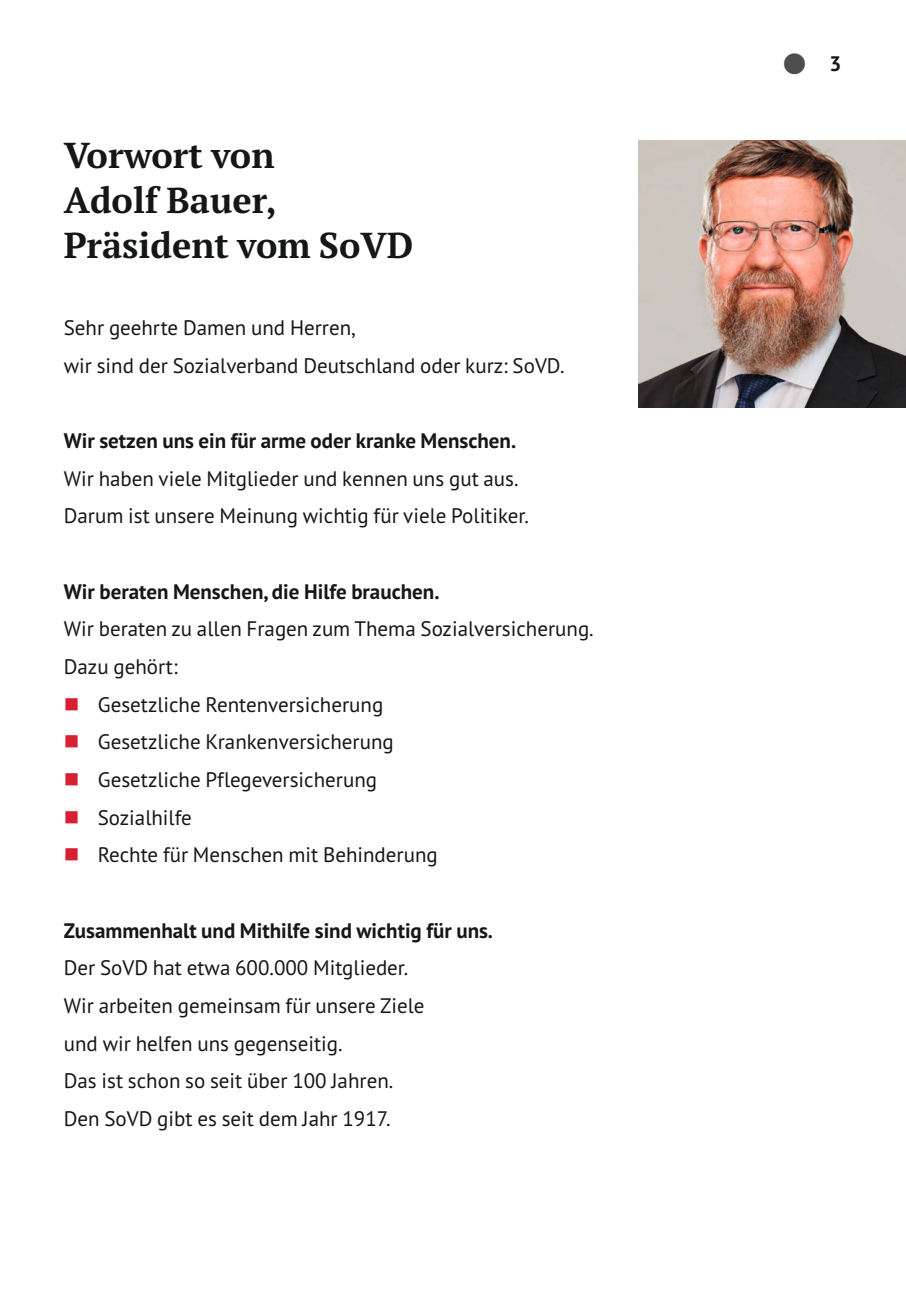
<style>
.page{position:relative;width:906px;height:1289px;background:#fff}
.page>*{position:absolute;margin:0;border:0;box-sizing:border-box;transform-origin:0 0}
.t1{font:700 36px/45px "PT Serif Pro";color:#151616}
.t2{font:21px/37.7px "PT Sans Pro";color:#151616}
.t3{font:700 21px "PT Sans Pro";color:#151616}
.s1{color:#4e4e4d}
</style>
<div class="page">
<img style="left:638px;top:140px;width:268px;height:268px">
<h1 class="t1" style="left:64px;top:132px;width:351px">Vorwort von<br>Adolf Bauer,<br>Präsident vom SoVD</h1>
<p class="t2" style="left:64px;top:308px;width:502px">Sehr geehrte Damen und Herren,<br>wir sind der Sozialverband Deutschland oder kurz: SoVD.</p>
<p class="t3" style="left:64px;top:426px;width:454px">Wir setzen uns ein für arme oder kranke Menschen.</p>
<p class="t2" style="left:64px;top:459px;width:466px">Wir haben viele Mitglieder und kennen uns gut aus.<br>Darum ist unsere Meinung wichtig für viele Politiker.</p>
<p class="t3" style="left:64px;top:577px;width:377px">Wir beraten Menschen, die Hilfe brauchen.</p>
<p class="t2" style="left:64px;top:609px;width:531px">Wir beraten zu allen Fragen zum Thema Sozialversicherung.</p>
<p class="t2" style="left:64px;top:647px;width:115px">Dazu gehört:</p>
<p class="t2" style="left:98px;top:684px;width:287px">Gesetzliche Rentenversicherung</p>
<p class="t2" style="left:98px;top:722px;width:297px">Gesetzliche Krankenversicherung</p>
<p class="t2" style="left:98px;top:760px;width:281px">Gesetzliche Pflegeversicherung</p>
<p class="t2" style="left:98px;top:797px;width:96px">Sozialhilfe</p>
<p class="t2" style="left:98px;top:835px;width:341px">Rechte für Menschen mit Behinderung</p>
<p class="t3" style="left:64px;top:916px;width:431px">Zusammenhalt und Mithilfe sind wichtig für uns.</p>
<p class="t2" style="left:64px;top:948px;width:362px">Der SoVD hat etwa 600.000 Mitglieder.<br>Wir arbeiten gemeinsam für unsere Ziele und wir helfen uns gegenseitig.<br>Das ist schon so seit über 100 Jahren.<br>Den SoVD gibt es seit dem Jahr 1917.</p>
<p class="t3" style="left:781px;top:50px;width:62px"><span class="s1">●</span> 3</p>
</div>
